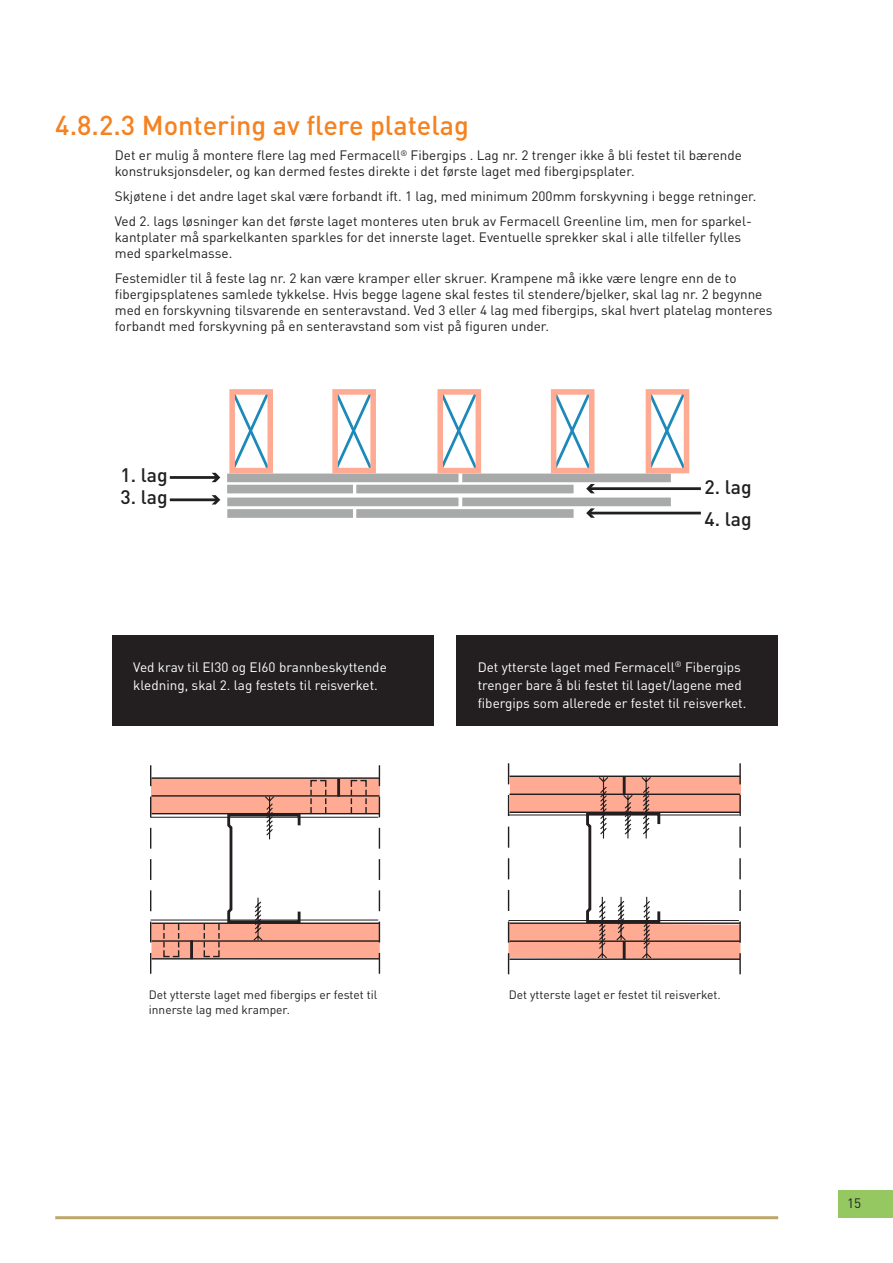
<style>
.page{position:relative;width:893px;height:1263px;background:#fff}
.page>*{position:absolute;margin:0;border:0;box-sizing:border-box;transform-origin:0 0}
.t1{font:500 27px "DINOT";color:#f58220}
.t2{font:500 19.35px "DINOT";color:#21201e}
.t3{font:13.5px/16.2px "DINOT";color:#231f20}
.t4{font:13.5px/18px "DINOT";color:#fff}
.t5{font:12px/14.4px "DINOT";color:#231f20}
</style>
<div class="page">
<hr style="left:55px;top:1216px;width:723px;height:3px;background:#bea66a">
<div style="left:838px;top:1191px;width:55px;height:27px;background:#95c861"></div>
<div style="left:112px;top:635px;width:322px;height:91px;background:#231f20"></div>
<div style="left:456px;top:635px;width:322px;height:91px;background:#231f20"></div>
<svg style="left:150px;top:765px;width:230px;height:209px"></svg>
<svg style="left:508px;top:763px;width:233px;height:211px"></svg>
<svg style="left:229px;top:389px;width:44px;height:84px"></svg>
<svg style="left:332px;top:389px;width:44px;height:84px"></svg>
<svg style="left:437px;top:389px;width:44px;height:85px"></svg>
<svg style="left:551px;top:389px;width:43px;height:84px"></svg>
<svg style="left:645px;top:389px;width:44px;height:85px"></svg>
<div style="left:228px;top:475px;width:229px;height:6px;background:#a8aaa9"></div>
<div style="left:227px;top:473px;width:231px;height:9px;border:2px solid #a8aaa9"></div>
<div style="left:228px;top:486px;width:124px;height:6px;background:#a8aaa9"></div>
<div style="left:227px;top:485px;width:126px;height:8px;border:2px solid #a8aaa9"></div>
<div style="left:357px;top:486px;width:216px;height:6px;background:#a8aaa9"></div>
<div style="left:356px;top:485px;width:218px;height:8px;border:2px solid #a8aaa9"></div>
<div style="left:228px;top:510px;width:124px;height:7px;background:#a8aaa9"></div>
<div style="left:227px;top:509px;width:126px;height:9px;border:2px solid #a8aaa9"></div>
<div style="left:357px;top:510px;width:216px;height:7px;background:#a8aaa9"></div>
<div style="left:356px;top:509px;width:218px;height:9px;border:2px solid #a8aaa9"></div>
<div style="left:463px;top:475px;width:207px;height:6px;background:#a8aaa9"></div>
<div style="left:462px;top:473px;width:209px;height:9px;border:2px solid #a8aaa9"></div>
<div style="left:228px;top:499px;width:229px;height:6px;background:#a8aaa9"></div>
<div style="left:227px;top:497px;width:231px;height:9px;border:2px solid #a8aaa9"></div>
<div style="left:463px;top:499px;width:207px;height:6px;background:#a8aaa9"></div>
<div style="left:462px;top:497px;width:209px;height:9px;border:2px solid #a8aaa9"></div>
<hr style="left:170px;top:476px;width:47px;height:3px;background:#21201e">
<svg style="left:212px;top:473px;width:8px;height:9px"></svg>
<hr style="left:589px;top:487px;width:112px;height:3px;background:#21201e">
<svg style="left:586px;top:484px;width:9px;height:9px"></svg>
<hr style="left:589px;top:512px;width:112px;height:2px;background:#21201e">
<svg style="left:586px;top:508px;width:9px;height:10px"></svg>
<hr style="left:170px;top:498px;width:47px;height:3px;background:#21201e">
<svg style="left:212px;top:495px;width:8px;height:9px"></svg>
<h1 class="t1" style="left:55px;top:108px;width:415px">4.8.2.3 Montering av flere platelag</h1>
<p class="t3" style="left:115px;top:147px;width:629px">Det er mulig å montere flere lag med Fermacell<sup>®</sup> Fibergips . Lag nr. 2 trenger ikke å bli festet til bærende konstruksjonsdeler, og kan dermed festes direkte i det første laget med fibergipsplater.</p>
<p class="t3" style="left:115px;top:184px;width:643px;line-height:24.8px">Skjøtene i det andre laget skal være forbandt ift. 1 lag, med minimum 200mm forskyvning i begge retninger.<br>Ved 2. lags løsninger kan det første laget monteres uten bruk av Fermacell Greenline lim, men for sparkel-</p>
<p class="t3" style="left:115px;top:229px;width:628px">kantplater må sparkelkanten sparkles for det innerste laget. Eventuelle sprekker skal i alle tilfeller fylles med sparkelmasse.</p>
<p class="t3" style="left:115px;top:270px;width:659px">Festemidler til å feste lag nr. 2 kan være kramper eller skruer. Krampene må ikke være lengre enn de to fibergipsplatenes samlede tykkelse. Hvis begge lagene skal festes til stendere/bjelker, skal lag nr. 2 begynne med en forskyvning tilsvarende en senteravstand. Ved 3 eller 4 lag med fibergips, skal hvert platelag monteres forbandt med forskyvning på en senteravstand som vist på figuren under.</p>
<h2 class="t2" style="left:121px;top:463px;width:49px">1. lag</h2>
<h2 class="t2" style="left:121px;top:485px;width:49px">3. lag</h2>
<h2 class="t2" style="left:705px;top:475px;width:49px">2. lag</h2>
<h2 class="t2" style="left:705px;top:507px;width:49px">4. lag</h2>
<p class="t4" style="left:133px;top:658px;width:255px">Ved krav til EI30 og EI60 brannbeskyttende kledning, skal 2. lag festets til reisverket.</p>
<p class="t4" style="left:478px;top:658px;width:270px">Det ytterste laget med Fermacell<sup>®</sup> Fibergips trenger bare å bli festet til laget/lagene med fibergips som allerede er festet til reisverket.</p>
<p class="t5" style="left:149px;top:987px;width:230px">Det ytterste laget med fibergips er festet til innerste lag med kramper.</p>
<p class="t5" style="left:509px;top:987px;width:213px">Det ytterste laget er festet til reisverket.</p>
<p class="t3" style="left:847px;top:1195px;width:16px">15</p>
</div>
